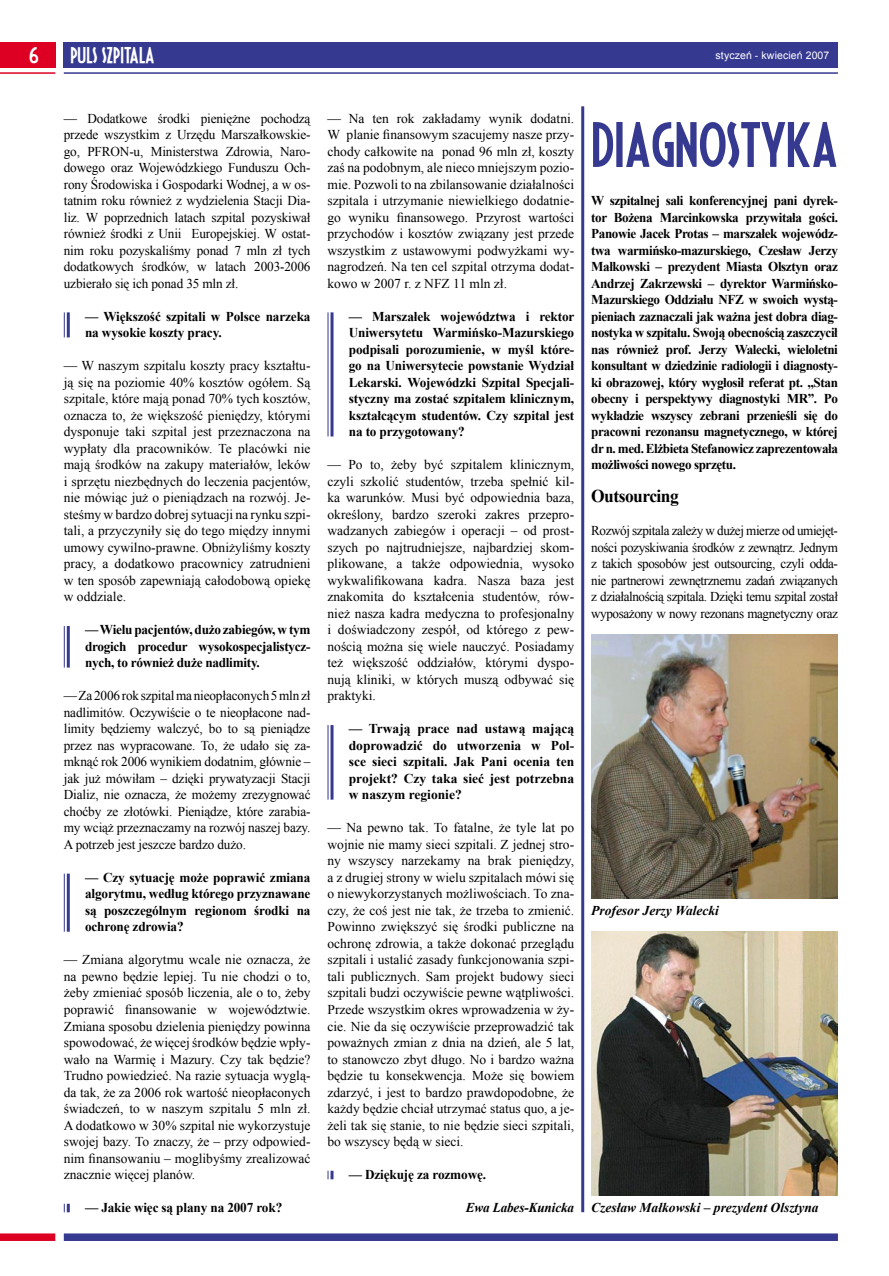
<style>
.page{position:relative;width:889px;height:1276px;background:#fff}
.page>*{position:absolute;margin:0;border:0;box-sizing:border-box;transform-origin:0 0}
.t1{font:51px "Fiesta";color:#35398f}
.t2{font:18px "Fiesta";color:#fff}
.t3{font:700 18px "Times New Roman";letter-spacing:-.03em;color:#000}
.t4{font:13.5px/16.5px "Times New Roman";color:#000;text-align:justify}
.t5{font:700 13.5px/16.5px "Times New Roman";letter-spacing:-.01em;color:#000;text-align:justify}
.t6{font:italic 700 13.5px "Times New Roman";color:#000}
.t7{font:10.5px "Arial";letter-spacing:.01em;color:#fff}
</style>
<div class="page">
<div style="left:64px;top:43px;width:774px;height:25px;background:#35398f"></div>
<div style="left:0;top:43px;width:55px;height:25px;background:#dd0023"></div>
<hr style="left:0;top:72px;width:55px;height:2px;background:#dd0023">
<hr style="left:64px;top:72px;width:774px;height:2px;background:#35398f">
<div style="left:0;top:1233px;width:55px;height:8px;background:#dd0023"></div>
<div style="left:64px;top:1233px;width:774px;height:8px;background:#35398f"></div>
<hr style="left:581px;top:106px;width:3px;height:1106px;background:#35398f">
<hr style="left:67px;top:312px;width:3px;height:25px;background:#35398f">
<svg style="left:64px;top:312px;width:1px;height:25px"></svg>
<hr style="left:330px;top:312px;width:3px;height:124px;background:#35398f">
<hr style="left:327px;top:312px;width:1px;height:124px;background:#35398f">
<hr style="left:67px;top:626px;width:3px;height:41px;background:#35398f">
<hr style="left:64px;top:626px;width:1px;height:41px;background:#35398f">
<hr style="left:67px;top:873px;width:3px;height:58px;background:#35398f">
<hr style="left:64px;top:873px;width:1px;height:58px;background:#35398f">
<svg style="left:64px;top:1203px;width:6px;height:9px"></svg>
<hr style="left:330px;top:725px;width:3px;height:74px;background:#35398f">
<hr style="left:327px;top:725px;width:1px;height:74px;background:#35398f">
<svg style="left:327px;top:1170px;width:6px;height:9px"></svg>
<img style="left:591px;top:931px;width:246px;height:264px">
<img style="left:591px;top:634px;width:247px;height:264px">
<h2 class="t2" style="left:29px;top:44px;width:11px">6</h2>
<h2 class="t2" style="left:70px;top:44px;width:86px">PULS SZPITALA</h2>
<p class="t7" style="left:715px;top:48px;width:115px">styczeń - kwiecień 2007</p>
<p class="t4" style="left:64px;top:110px;width:248px">— Dodatkowe środki pieniężne pochodzą przede wszystkim z Urzędu Marszałkowskie&shy;go, PFRON-u, Ministerstwa Zdrowia, Naro&shy;dowego oraz Wojewódzkiego Funduszu Och&shy;rony Środowiska i Gospodarki Wodnej, a w os&shy;tatnim roku również z wydzielenia Stacji Dia&shy;liz. W poprzednich latach szpital pozyskiwał również środki z Unii Europejskiej. W ostat&shy;nim roku pozyskaliśmy ponad 7 mln zł tych dodatkowych środków, w latach 2003-2006 uzbierało się ich ponad 35 mln zł.</p>
<p class="t5" style="left:85px;top:308px;width:227px">— Większość szpitali w Polsce narzeka na wysokie koszty pracy.</p>
<p class="t4" style="left:64px;top:357px;width:248px">— W naszym szpitalu koszty pracy kształtu&shy;ją się na poziomie 40% kosztów ogółem. Są szpitale, które mają ponad 70% tych kosztów, oznacza to, że większość pieniędzy, którymi dysponuje taki szpital jest przeznaczona na wypłaty dla pracowników. Te placówki nie mają środków na zakupy materiałów, leków i sprzętu niezbędnych do leczenia pacjentów, nie mówiąc już o pieniądzach na rozwój. Je&shy;steśmy w bardzo dobrej sytuacji na rynku szpi&shy;tali, a przyczyniły się do tego między innymi umowy cywilno-prawne. Obniżyliśmy koszty pracy, a dodatkowo pracownicy zatrudnieni w ten sposób zapewniają całodobową opiekę w oddziale.</p>
<p class="t5" style="left:85px;top:621px;width:227px">— Wielu pacjentów, dużo zabiegów, w tym drogich procedur wysokospecjalistycz&shy;nych, to również duże nadlimity.</p>
<p class="t4" style="left:64px;top:687px;width:248px">— Za 2006 rok szpital ma nieopłaconych 5 mln zł nadlimitów. Oczywiście o te nieopłacone nad&shy;limity będziemy walczyć, bo to są pieniądze przez nas wypracowane. To, że udało się za&shy;mknąć rok 2006 wynikiem dodatnim, głównie – jak już mówiłam – dzięki prywatyzacji Stacji Dializ, nie oznacza, że możemy zrezygnować choćby ze złotówki. Pieniądze, które zarabia&shy;my wciąż przeznaczamy na rozwój naszej bazy.<br>A potrzeb jest jeszcze bardzo dużo.</p>
<p class="t5" style="left:85px;top:869px;width:227px">— Czy sytuację może poprawić zmiana algorytmu, według którego przyznawane są poszczególnym regionom środki na ochronę zdrowia?</p>
<p class="t4" style="left:64px;top:951px;width:248px">— Zmiana algorytmu wcale nie oznacza, że na pewno będzie lepiej. Tu nie chodzi o to, żeby zmieniać sposób liczenia, ale o to, żeby poprawić finansowanie w województwie.<br>Zmiana sposobu dzielenia pieniędzy powinna spowodować, że więcej środków będzie wpły&shy;wało na Warmię i Mazury. Czy tak będzie?<br>Trudno powiedzieć. Na razie sytuacja wyglą&shy;da tak, że za 2006 rok wartość nieopłaconych świadczeń, to w naszym szpitalu 5 mln zł.<br>A dodatkowo w 30% szpital nie wykorzystuje swojej bazy. To znaczy, że – przy odpowied&shy;nim finansowaniu – moglibyśmy zrealizować znacznie więcej planów.</p>
<p class="t5" style="left:85px;top:1199px;width:199px">— Jakie więc są plany na 2007 rok?</p>
<p class="t4" style="left:327px;top:110px;width:248px">— Na ten rok zakładamy wynik dodatni.<br>W planie finansowym szacujemy nasze przy&shy;chody całkowite na ponad 96 mln zł, koszty zaś na podobnym, ale nieco mniejszym pozio&shy;mie. Pozwoli to na zbilansowanie działalności szpitala i utrzymanie niewielkiego dodatnie&shy;go wyniku finansowego. Przyrost wartości przychodów i kosztów związany jest przede wszystkim z ustawowymi podwyżkami wy&shy;nagrodzeń. Na ten cel szpital otrzyma dodat&shy;kowo w 2007 r. z NFZ 11 mln zł.</p>
<p class="t5" style="left:349px;top:308px;width:227px">— Marszałek województwa i rektor Uniwersytetu Warmińsko-Mazurskiego podpisali porozumienie, w myśl które&shy;go na Uniwersytecie powstanie Wydział Lekarski. Wojewódzki Szpital Specjali&shy;styczny ma zostać szpitalem klinicznym, kształcącym studentów. Czy szpital jest na to przygotowany?</p>
<p class="t4" style="left:327px;top:456px;width:248px">— Po to, żeby być szpitalem klinicznym, czyli szkolić studentów, trzeba spełnić kil&shy;ka warunków. Musi być odpowiednia baza, określony, bardzo szeroki zakres przepro&shy;wadzanych zabiegów i operacji – od prost&shy;szych po najtrudniejsze, najbardziej skom&shy;plikowane, a także odpowiednia, wysoko wykwalifikowana kadra. Nasza baza jest znakomita do kształcenia studentów, rów&shy;nież nasza kadra medyczna to profesjonalny i doświadczony zespół, od którego z pew&shy;nością można się wiele nauczyć. Posiadamy też większość oddziałów, którymi dyspo&shy;nują kliniki, w których muszą odbywać się praktyki.</p>
<p class="t5" style="left:349px;top:720px;width:227px">— Trwają prace nad ustawą mającą doprowadzić do utworzenia w Pol&shy;sce sieci szpitali. Jak Pani ocenia ten projekt? Czy taka sieć jest potrzebna w naszym regionie?</p>
<p class="t4" style="left:327px;top:819px;width:248px">— Na pewno tak. To fatalne, że tyle lat po wojnie nie mamy sieci szpitali. Z jednej stro&shy;ny wszyscy narzekamy na brak pieniędzy, a z drugiej strony w wielu szpitalach mówi się o niewykorzystanych możliwościach. To zna&shy;czy, że coś jest nie tak, że trzeba to zmienić.<br>Powinno zwiększyć się środki publiczne na ochronę zdrowia, a także dokonać przeglądu szpitali i ustalić zasady funkcjonowania szpi&shy;tali publicznych. Sam projekt budowy sieci szpitali budzi oczywiście pewne wątpliwości.<br>Przede wszystkim okres wprowadzenia w ży&shy;cie. Nie da się oczywiście przeprowadzić tak poważnych zmian z dnia na dzień, ale 5 lat, to stanowczo zbyt długo. No i bardzo ważna będzie tu konsekwencja. Może się bowiem zdarzyć, i jest to bardzo prawdopodobne, że każdy będzie chciał utrzymać status quo, a je&shy;żeli tak się stanie, to nie będzie sieci szpitali, bo wszyscy będą w sieci.</p>
<p class="t5" style="left:349px;top:1166px;width:139px">— Dziękuję za rozmowę.</p>
<p class="t6" style="left:466px;top:1198px;width:110px">Ewa Labes-Kunicka</p>
<h1 class="t1" style="left:591px;top:113px;width:248px">DIAGNOSTYKA</h1>
<p class="t5" style="left:591px;top:192px;width:248px">W szpitalnej sali konferencyjnej pani dyrek&shy;tor Bożena Marcinkowska przywitała gości.<br>Panowie Jacek Protas – marszałek wojewódz&shy;twa warmińsko-mazurskiego, Czesław Jerzy Małkowski – prezydent Miasta Olsztyn oraz Andrzej Zakrzewski – dyrektor Warmińsko-Mazurskiego Oddziału NFZ w swoich wystą&shy;pieniach zaznaczali jak ważna jest dobra diag&shy;nostyka w szpitalu. Swoją obecnością zaszczycił nas również prof. Jerzy Walecki, wieloletni konsultant w dziedzinie radiologii i diagnosty&shy;ki obrazowej, który wygłosił referat pt. „Stan obecny i perspektywy diagnostyki MR”. Po wykładzie wszyscy zebrani przenieśli się do pracowni rezonansu magnetycznego, w której dr n. med. Elżbieta Stefanowicz zaprezentowała możliwości nowego sprzętu.</p>
<h2 class="t3" style="left:591px;top:484px;width:89px">Outsourcing</h2>
<p class="t4" style="left:591px;top:522px;width:248px">Rozwój szpitala zależy w dużej mierze od umiejęt&shy;ności pozyskiwania środków z zewnątrz. Jednym z takich sposobów jest outsourcing, czyli odda&shy;nie partnerowi zewnętrznemu zadań związanych z działalnością szpitala. Dzięki temu szpital został wyposażony w nowy rezonans magnetyczny oraz</p>
<p class="t6" style="left:591px;top:901px;width:129px">Profesor Jerzy Walecki</p>
<p class="t6" style="left:591px;top:1198px;width:229px">Czesław Małkowski – prezydent Olsztyna</p>
</div>
